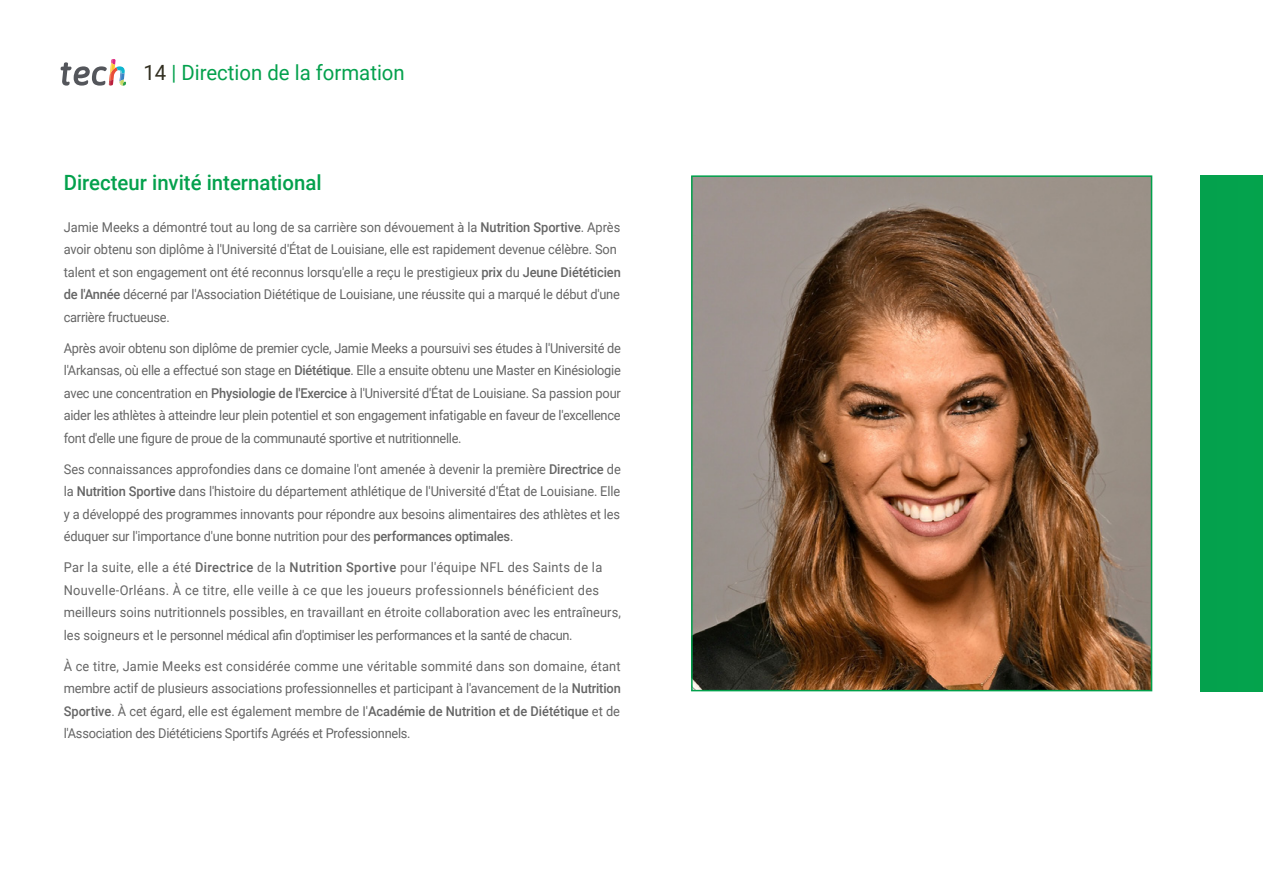
<style>
.page{position:relative;width:1263px;height:893px;background:#fff}
.page>*{position:absolute;margin:0;border:0;box-sizing:border-box;transform-origin:0 0}
.t1{font:500 21px "Roboto";color:#04a14d}
.t2{font:21px "Roboto";color:#04a14d}
.t3{font:13.5px/22.5px "Roboto";letter-spacing:-.01em;color:#656565;text-align:justify;scale:.95 1}
.s1{color:#312e20}
.s2{font-weight:500}
</style>
<div class="page">
<div style="left:1200px;top:175px;width:63px;height:516px;background:#04a24d"></div>
<img style="left:694px;top:178px;width:455px;height:510px">
<div style="left:691px;top:175px;width:461px;height:516px;border:2px solid #01a14c"></div>
<svg style="left:61px;top:59px;width:65px;height:27px"></svg>
<h1 class="t2" style="left:144px;top:57px;width:263px"><span class="s1">14</span> | Direction de la formation</h1>
<h1 class="t1" style="left:64px;top:168px;width:259px">Directeur invité international</h1>
<p class="t3" style="left:64px;top:215px;width:588px;text-align:left">Jamie Meeks a démontré tout au long de sa carrière son dévouement à la <span class="s2">Nutrition Sportive</span>. Après avoir obtenu son diplôme à l'Université d'État de Louisiane, elle est rapidement devenue célèbre. Son talent et son engagement ont été reconnus lorsqu'elle a reçu le prestigieux <span class="s2">prix</span> du <span class="s2">Jeune Diététicien de l'Année</span> décerné par l'Association Diététique de Louisiane, une réussite qui a marqué le début d'une carrière fructueuse.</p>
<p class="t3" style="left:64px;top:336px;width:588px">Après avoir obtenu son diplôme de premier cycle, Jamie Meeks a poursuivi ses études à l'Université de l'Arkansas, où elle a effectué son stage en <span class="s2">Diététique</span>. Elle a ensuite obtenu une Master en Kinésiologie avec une concentration en <span class="s2">Physiologie de l'Exercice</span> à l'Université d'État de Louisiane. Sa passion pour aider les athlètes à atteindre leur plein potentiel et son engagement infatigable en faveur de l'excellence font d'elle une figure de proue de la communauté sportive et nutritionnelle.</p>
<p class="t3" style="left:64px;top:457px;width:588px">Ses connaissances approfondies dans ce domaine l'ont amenée à devenir la première <span class="s2">Directrice</span> de la <span class="s2">Nutrition Sportive</span> dans l'histoire du département athlétique de l'Université d'État de Louisiane. Elle y a développé des programmes innovants pour répondre aux besoins alimentaires des athlètes et les éduquer sur l'importance d'une bonne nutrition pour des <span class="s2">performances optimales</span>.</p>
<p class="t3" style="left:64px;top:556px;width:588px;text-align:left">Par la suite, elle a été <span class="s2">Directrice</span> de la <span class="s2">Nutrition Sportive</span> pour l'équipe NFL des Saints de la Nouvelle-Orléans. À ce titre, elle veille à ce que les joueurs professionnels bénéficient des meilleurs soins nutritionnels possibles, en travaillant en étroite collaboration avec les entraîneurs, les soigneurs et le personnel médical afin d'optimiser les performances et la santé de chacun.</p>
<p class="t3" style="left:64px;top:654px;width:588px">À ce titre, Jamie Meeks est considérée comme une véritable sommité dans son domaine, étant membre actif de plusieurs associations professionnelles et participant à l'avancement de la <span class="s2">Nutrition Sportive</span>. À cet égard, elle est également membre de I'<span class="s2">Académie de Nutrition et de Diététique</span> et de l'Association des Diététiciens Sportifs Agréés et Professionnels.</p>
</div>
